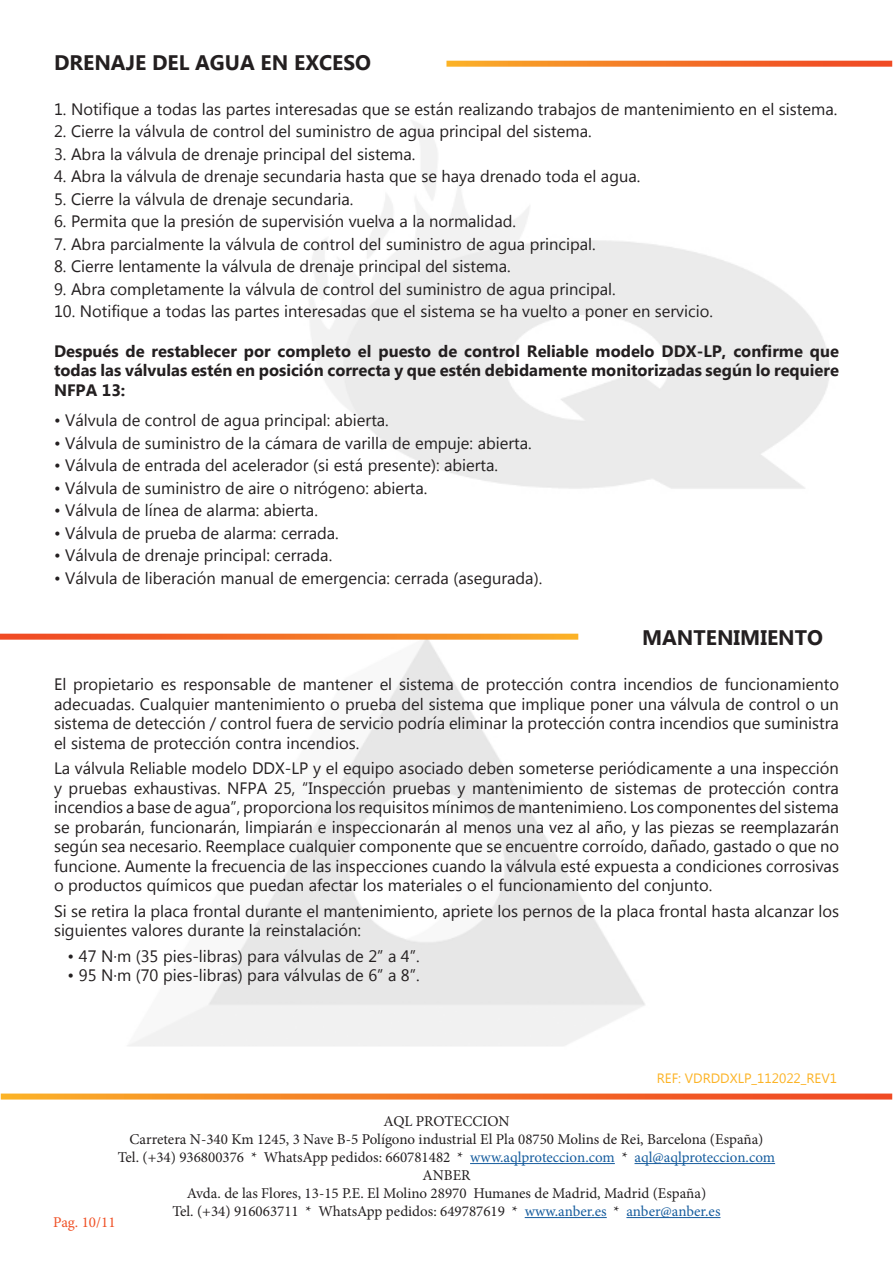
<style>
.page{position:relative;width:893px;height:1263px;background:#fff}
.page>*{position:absolute;margin:0;border:0;box-sizing:border-box;transform-origin:0 0}
.t1{font:700 21px "Microsoft New Tai Lue";color:#231f20}
.t2{font:16.5px/19.5px "Microsoft New Tai Lue";color:#231f20;text-align:justify}
.t3{font:700 16.5px/19.8px "Microsoft New Tai Lue";color:#231f20;text-align:justify}
.t4{font:15px/18px "Minion Pro";color:#231f20;text-align:center}
.t5{font:15px "Minion Pro";letter-spacing:-.005em;color:#f05126}
.t6{font:13.5px "Microsoft New Tai Lue";color:#fcb325}
.s1{color:#175d9e}
</style>
<div class="page">
<svg style="left:1px;top:1093px;width:891px;height:6px;background:#f4823a"></svg>
<hr style="left:470px;top:1163px;width:145px;height:1px;background:#175d9e">
<hr style="left:634px;top:1163px;width:141px;height:1px;background:#175d9e">
<hr style="left:525px;top:1217px;width:82px;height:1px;background:#175d9e">
<hr style="left:626px;top:1217px;width:94px;height:1px;background:#175d9e">
<svg style="left:446px;top:61px;width:446px;height:6px;background:#f47d32"></svg>
<svg style="left:0;top:634px;width:578px;height:6px;background:#f47d32"></svg>
<p class="t1" style="left:54px;top:50px;width:319px">DRENAJE DEL AGUA EN EXCESO</p>
<p class="t2" style="left:54px;top:100px;width:785px">1. Notifique a todas las partes interesadas que se están realizando trabajos de mantenimiento en el sistema.</p>
<p class="t2" style="left:54px;top:123px;width:539px">2. Cierre la válvula de control del suministro de agua principal del sistema.</p>
<p class="t2" style="left:54px;top:145px;width:363px">3. Abra la válvula de drenaje principal del sistema.</p>
<p class="t2" style="left:54px;top:168px;width:588px">4. Abra la válvula de drenaje secundaria hasta que se haya drenado toda el agua.</p>
<p class="t2" style="left:54px;top:190px;width:301px">5. Cierre la válvula de drenaje secundaria.</p>
<p class="t2" style="left:54px;top:213px;width:464px">6. Permita que la presión de supervisión vuelva a la normalidad.</p>
<p class="t2" style="left:54px;top:235px;width:543px">7. Abra parcialmente la válvula de control del suministro de agua principal.</p>
<p class="t2" style="left:54px;top:258px;width:458px">8. Cierre lentamente la válvula de drenaje principal del sistema.</p>
<p class="t2" style="left:54px;top:280px;width:563px">9. Abra completamente la válvula de control del suministro de agua principal.</p>
<p class="t2" style="left:54px;top:303px;width:660px">10. Notifique a todas las partes interesadas que el sistema se ha vuelto a poner en servicio.</p>
<p class="t3" style="left:54px;top:342px;width:786px">Después de restablecer por completo el puesto de control Reliable modelo DDX-LP, confirme que todas las válvulas estén en posición correcta y que estén debidamente monitorizadas según lo requiere NFPA 13:</p>
<p class="t2" style="left:54px;top:412px;width:336px">• Válvula de control de agua principal: abierta.</p>
<p class="t2" style="left:54px;top:434px;width:479px">• Válvula de suministro de la cámara de varilla de empuje: abierta.</p>
<p class="t2" style="left:54px;top:457px;width:446px">• Válvula de entrada del acelerador (si está presente): abierta.</p>
<p class="t2" style="left:54px;top:479px;width:375px">• Válvula de suministro de aire o nitrógeno: abierta.</p>
<p class="t2" style="left:54px;top:502px;width:265px">• Válvula de línea de alarma: abierta.</p>
<p class="t2" style="left:54px;top:524px;width:286px">• Válvula de prueba de alarma: cerrada.</p>
<p class="t2" style="left:54px;top:547px;width:280px">• Válvula de drenaje principal: cerrada.</p>
<p class="t2" style="left:54px;top:569px;width:490px">• Válvula de liberación manual de emergencia: cerrada (asegurada).</p>
<p class="t1" style="left:642px;top:625px;width:182px">MANTENIMIENTO</p>
<p class="t2" style="left:54px;top:676px;width:786px">El propietario es responsable de mantener el sistema de protección contra incendios de funcionamiento adecuadas. Cualquier mantenimiento o prueba del sistema que implique poner una válvula de control o un sistema de detección / control fuera de servicio podría eliminar la protección contra incendios que suministra el sistema de protección contra incendios.</p>
<p class="t2" style="left:54px;top:760px;width:786px">La válvula Reliable modelo DDX-LP y el equipo asociado deben someterse periódicamente a una inspección y pruebas exhaustivas. NFPA 25, “Inspección pruebas y mantenimiento de sistemas de protección contra incendios a base de agua”, proporciona los requisitos mínimos de mantenimieno. Los componentes del sistema se probarán, funcionarán, limpiarán e inspeccionarán al menos una vez al año, y las piezas se reemplazarán según sea necesario. Reemplace cualquier componente que se encuentre corroído, dañado, gastado o que no funcione. Aumente la frecuencia de las inspecciones cuando la válvula esté expuesta a condiciones corrosivas o productos químicos que puedan afectar los materiales o el funcionamiento del conjunto.</p>
<p class="t2" style="left:54px;top:903px;width:786px">Si se retira la placa frontal durante el mantenimiento, apriete los pernos de la placa frontal hasta alcanzar los siguientes valores durante la reinstalación:</p>
<p class="t2" style="left:68px;top:948px;width:354px">• 47 N·m (35 pies-libras) para válvulas de 2” a 4”.</p>
<p class="t2" style="left:68px;top:967px;width:354px">• 95 N·m (70 pies-libras) para válvulas de 6” a 8”.</p>
<p class="t6" style="left:657px;top:1071px;width:182px">REF: VDRDDXLP_112022_REV1</p>
<p class="t4" style="left:118px;top:1112px;width:659px">AQL PROTECCION<br>Carretera N-340 Km 1245, 3 Nave B-5 Polígono industrial El Pla 08750 Molins de Rei, Barcelona (España)<br>Tel. (+34) 936800376 * WhatsApp pedidos: 660781482 * <span class="s1">www.aqlproteccion.com</span> * <span class="s1">aql@aqlproteccion.com </span>ANBER<br>Avda. de las Flores, 13-15 P.E. El Molino 28970 Humanes de Madrid, Madrid (España)<br>Tel. (+34) 916063711 * WhatsApp pedidos: 649787619 * <span class="s1">www.anber.es</span> * <span class="s1">anber@anber.es</span></p>
<p class="t5" style="left:53px;top:1212px;width:64px">Pag. 10/11</p>
</div>
